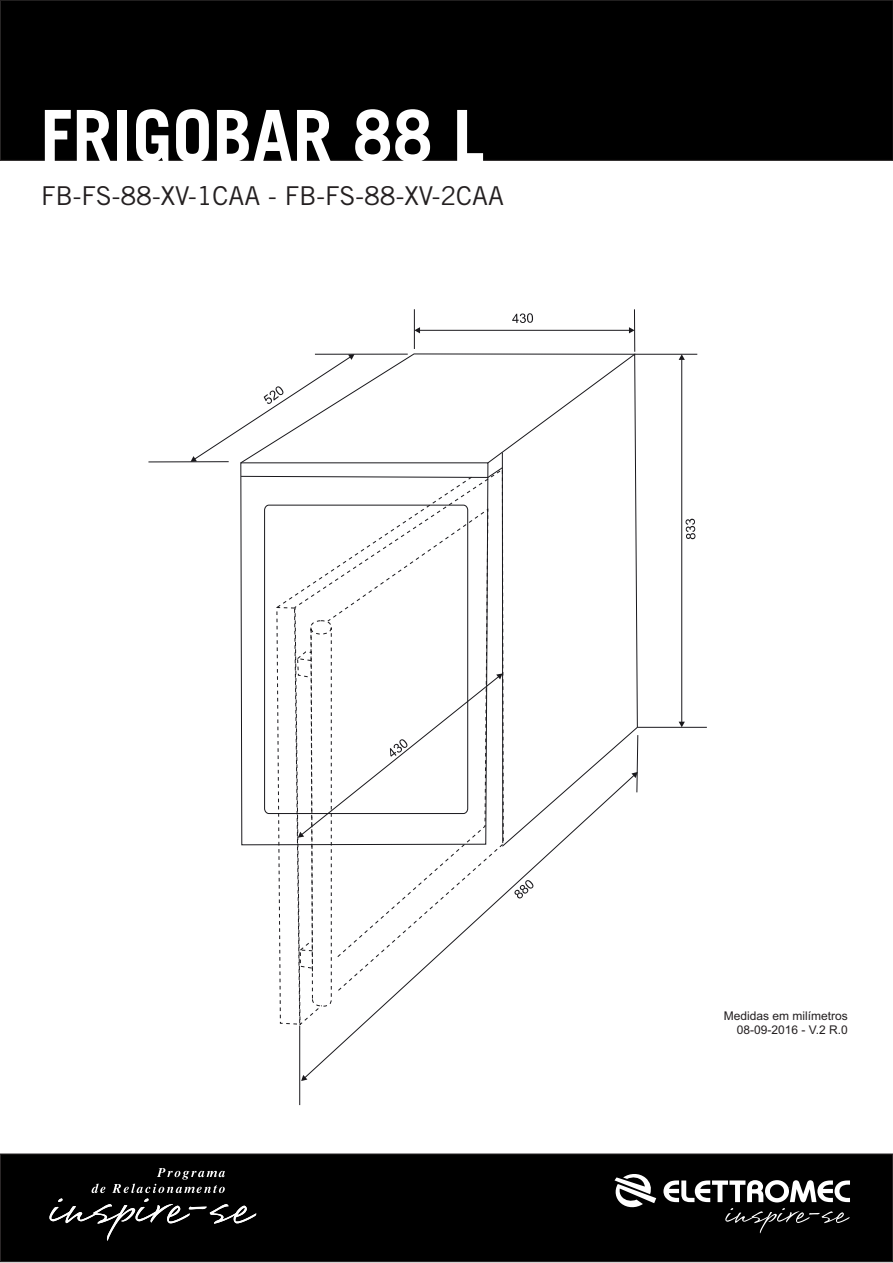
<style>
.page{position:relative;width:893px;height:1263px;background:#fff}
.page>*{position:absolute;margin:0;border:0;box-sizing:border-box;transform-origin:0 0}
.t1{font:700 72px "Trade Gothic LT Std";color:#fff}
.t2{font:25.95px "Trade Gothic LT Std";color:#231f20}
.t3{font:12px/13.4px "Arial";color:#231f20;text-align:right}
</style>
<div class="page">
<div style="left:0;top:0;width:893px;height:161px;background:#000;border:1px solid #231f20"></div>
<div style="left:0;top:1153px;width:893px;height:109px;background:#000;border:1px solid #231f20"></div>
<svg style="left:663px;top:1180px;width:187px;height:22px"></svg>
<svg style="left:614px;top:1174px;width:42px;height:34px"></svg>
<svg style="left:725px;top:1208px;width:124px;height:25px"></svg>
<svg style="left:49px;top:1168px;width:207px;height:72px"></svg>
<svg style="left:240px;top:478px;width:37px;height:367px"></svg>
<svg style="left:582px;top:355px;width:56px;height:420px"></svg>
<hr style="left:299px;top:1026px;width:1px;height:79px;background:#19181c">
<svg style="left:307px;top:775px;width:324px;height:302px"></svg>
<svg style="left:631px;top:735px;width:7px;height:58px"></svg>
<svg style="left:301px;top:1075px;width:6px;height:6px"></svg>
<hr style="left:148px;top:461px;width:81px;height:1px;background:#19181c">
<svg style="left:277px;top:478px;width:227px;height:547px"></svg>
<hr style="left:634px;top:309px;width:1px;height:43px;background:#19181c">
<hr style="left:414px;top:309px;width:1px;height:40px;background:#19181c">
<hr style="left:420px;top:330px;width:209px;height:1px;background:#19181c">
<svg style="left:629px;top:327px;width:6px;height:6px"></svg>
<svg style="left:414px;top:327px;width:6px;height:6px"></svg>
<svg style="left:190px;top:354px;width:445px;height:124px"></svg>
<svg style="left:512px;top:313px;width:21px;height:10px"></svg>
<hr style="left:637px;top:727px;width:70px;height:1px;background:#19181c">
<hr style="left:635px;top:354px;width:62px;height:1px;background:#19181c">
<hr style="left:681px;top:359px;width:1px;height:363px;background:#19181c">
<svg style="left:679px;top:354px;width:6px;height:6px"></svg>
<svg style="left:679px;top:722px;width:6px;height:5px"></svg>
<svg style="left:685px;top:519px;width:10px;height:20px"></svg>
<svg style="left:514px;top:880px;width:19px;height:18px"></svg>
<svg style="left:297px;top:620px;width:206px;height:386px"></svg>
<h1 class="t1" style="left:40px;top:110px;width:446px">FRIGOBAR 88 L</h1>
<h2 class="t2" style="left:41px;top:187px;width:464px">FB-FS-88-XV-1CAA - FB-FS-88-XV-2CAA</h2>
<p class="t3" style="left:724px;top:1010px;width:126px">Medidas em milímetros<br>08-09-2016 - V.2 R.0</p>
</div>
